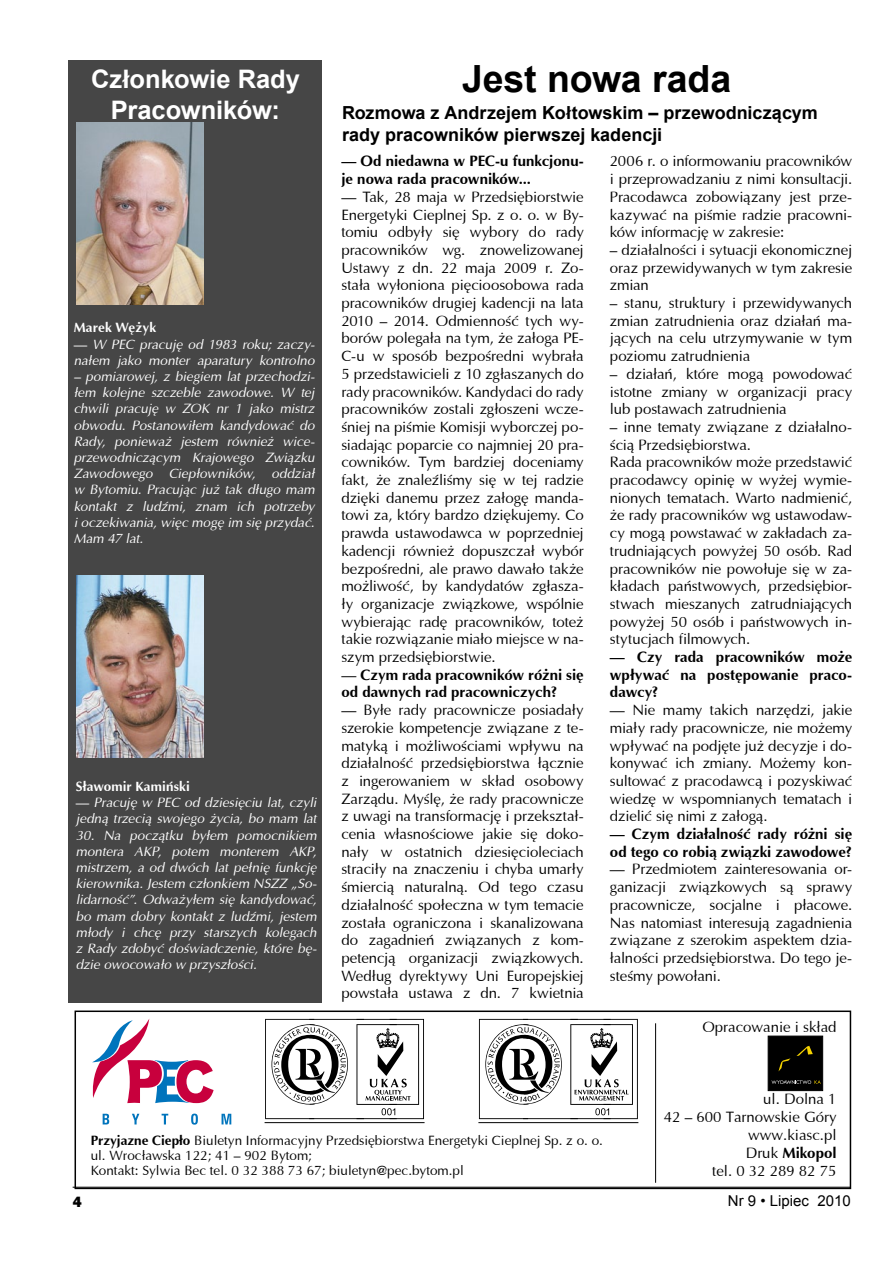
<style>
.page{position:relative;width:893px;height:1263px;background:#fff}
.page>*{position:absolute;margin:0;border:0;box-sizing:border-box;transform-origin:0 0}
.t1{font:108px "Mark 1";color:#000}
.t2{font:700 37.5px "Arial";letter-spacing:-.005em;color:#000}
.t3{font:700 25.5px/30.6px "Arial";letter-spacing:-.005em;color:#fff;text-align:center}
.t4{font:700 18px/21.6px "Arial";color:#000}
.t5{font:15px/17.7px "Ottawa";letter-spacing:-.01em;color:#000;text-align:justify}
.t6{font:700 15px/17.7px "Ottawa";color:#000}
.t7{font:15px "Arial";color:#000}
.t8{font:800 15px "Frankfurt Gothic";color:#000}
.t9{font:italic 13.5px/16.2px "Ottawa";letter-spacing:-.005em;color:#fff}
.t10{font:13.5px/15px "Ottawa";color:#000}
.t11{font:700 13.5px "Ottawa";letter-spacing:.01em;color:#fff}
.s1{font-style:normal}
.s2{font-weight:400}
.s3{font-family:"ISO14001 Mark"}
.s4{font-weight:700}
</style>
<div class="page">
<hr style="left:73px;top:1187px;width:778px;height:1px;background:#000">
<div style="left:68px;top:60px;width:254px;height:942px;background:#464646"></div>
<div style="left:75px;top:1010px;width:776px;height:179px;border:2px solid #000"></div>
<hr style="left:478px;top:1122px;width:160px;height:1px;background:#000">
<hr style="left:265px;top:1122px;width:160px;height:1px;background:#000">
<hr style="left:655px;top:1023px;width:1px;height:160px;background:#000">
<img style="left:76px;top:576px;width:127px;height:182px">
<img style="left:76px;top:123px;width:127px;height:182px">
<svg style="left:191px;top:1113px;width:7px;height:12px"></svg>
<svg style="left:222px;top:1114px;width:9px;height:10px"></svg>
<svg style="left:162px;top:1114px;width:6px;height:10px"></svg>
<svg style="left:132px;top:1114px;width:7px;height:10px"></svg>
<svg style="left:103px;top:1114px;width:6px;height:10px"></svg>
<svg style="left:92px;top:1019px;width:122px;height:84px"></svg>
<div style="left:768px;top:1036px;width:55px;height:55px;background:#000;border:1px solid #000"></div>
<svg style="left:778px;top:1046px;width:35px;height:25px"></svg>
<svg style="left:771px;top:1080px;width:50px;height:4px"></svg>
<h3 class="t3" style="left:91px;top:65px;width:210px">Członkowie Rady<br>Pracowników:</h3>
<p class="t11" style="left:74px;top:319px;width:84px">Marek Wężyk</p>
<p class="t9" style="left:74px;top:336px;width:242px"><span class="s1">—</span> W PEC pracuję od 1983 roku; zaczy&shy;nałem jako monter aparatury kontrolno</p>
<p class="t9" style="left:74px;top:368px;width:243px;text-align:justify">– pomiarowej, z biegiem lat przechodzi&shy;łem kolejne szczeble zawodowe. W tej chwili pracuję w ZOK nr 1 jako mistrz obwodu. Postanowiłem kandydować do Rady, ponieważ jestem również wice&shy;przewodniczącym Krajowego Związku Zawodowego Ciepłowników, oddział w Bytomiu. Pracując już tak długo mam kontakt z ludźmi, znam ich potrzeby i oczekiwania, więc mogę im się przydać.<br>Mam 47 lat.</p>
<p class="t11" style="left:76px;top:778px;width:116px">Sławomir Kamiński</p>
<p class="t9" style="left:76px;top:794px;width:242px"><span class="s1">—</span> Pracuję w PEC od dziesięciu lat, czyli jedną trzecią swojego życia, bo mam lat</p>
<p class="t9" style="left:76px;top:827px;width:243px;text-align:justify">30. Na początku byłem pomocnikiem montera AKP, potem monterem AKP, mistrzem, a od dwóch lat pełnię funkcję kierownika. Jestem członkiem NSZZ „So&shy;lidarność”. Odważyłem się kandydować, bo mam dobry kontakt z ludźmi, jestem młody i chcę przy starszych kolegach z Rady zdobyć doświadczenie, które bę&shy;dzie owocowało w przyszłości.</p>
<h2 class="t2" style="left:462px;top:53px;width:270px">Jest nowa rada</h2>
<p class="t4" style="left:342px;top:102px;width:477px">Rozmowa z Andrzejem Kołtowskim – przewodniczącym rady pracowników pierwszej kadencji</p>
<p class="t6" style="left:341px;top:152px;width:244px">— Od niedawna w PEC-u funkcjonu&shy;je nowa rada pracowników...</p>
<p class="t5" style="left:341px;top:188px;width:244px">— Tak, 28 maja w Przedsiębiorstwie Energetyki Cieplnej Sp. z o. o. w By&shy;tomiu odbyły się wybory do rady pracowników wg. znowelizowanej Ustawy z dn. 22 maja 2009 r. Zo&shy;stała wyłoniona pięcioosobowa rada pracowników drugiej kadencji na lata 2010 – 2014. Odmienność tych wy&shy;borów polegała na tym, że załoga PE-C-u w sposób bezpośredni wybrała 5 przedstawicieli z 10 zgłaszanych do rady pracowników. Kandydaci do rady pracowników zostali zgłoszeni wcze&shy;śniej na piśmie Komisji wyborczej po&shy;siadając poparcie co najmniej 20 pra&shy;cowników. Tym bardziej doceniamy fakt, że znaleźliśmy się w tej radzie dzięki danemu przez załogę manda&shy;towi za, który bardzo dziękujemy. Co prawda ustawodawca w poprzedniej kadencji również dopuszczał wybór bezpośredni, ale prawo dawało także możliwość, by kandydatów zgłasza&shy;ły organizacje związkowe, wspólnie wybierając radę pracowników, toteż takie rozwiązanie miało miejsce w na&shy;szym przedsiębiorstwie.</p>
<p class="t6" style="left:341px;top:666px;width:244px"><span class="s2">—</span> Czym rada pracowników różni się od dawnych rad pracowniczych?</p>
<p class="t5" style="left:341px;top:701px;width:244px">— Byłe rady pracownicze posiadały szerokie kompetencje związane z te&shy;matyką i możliwościami wpływu na działalność przedsiębiorstwa łącznie z ingerowaniem w skład osobowy Zarządu. Myślę, że rady pracownicze z uwagi na transformację i przekształ&shy;cenia własnościowe jakie się doko&shy;nały w ostatnich dziesięcioleciach straciły na znaczeniu i chyba umarły śmiercią naturalną. Od tego czasu działalność społeczna w tym temacie została ograniczona i skanalizowana do zagadnień związanych z kom&shy;petencją organizacji związkowych.<br>Według dyrektywy Uni Europejskiej powstała ustawa z dn. 7 kwietnia</p>
<p class="t5" style="left:610px;top:152px;width:244px">2006 r. o informowaniu pracowników i przeprowadzaniu z nimi konsultacji.<br>Pracodawca zobowiązany jest prze&shy;kazywać na piśmie radzie pracowni&shy;ków informację w zakresie:</p>
<p class="t5" style="left:610px;top:241px;width:244px">– działalności i sytuacji ekonomicznej oraz przewidywanych w tym zakresie zmian</p>
<p class="t5" style="left:610px;top:294px;width:244px">– stanu, struktury i przewidywanych zmian zatrudnienia oraz działań ma&shy;jących na celu utrzymywanie w tym poziomu zatrudnienia</p>
<p class="t5" style="left:610px;top:365px;width:244px">– działań, które mogą powodować istotne zmiany w organizacji pracy lub postawach zatrudnienia</p>
<p class="t5" style="left:610px;top:418px;width:244px;text-align:left">– inne tematy związane z działalno&shy;ścią Przedsiębiorstwa.<br>Rada pracowników może przedstawić pracodawcy opinię w wyżej wymie&shy;nionych tematach. Warto nadmienić, że rady pracowników wg ustawodaw&shy;cy mogą powstawać w zakładach za&shy;trudniających powyżej 50 osób. Rad pracowników nie powołuje się w za&shy;kładach państwowych, przedsiębior&shy;stwach mieszanych zatrudniających powyżej 50 osób i państwowych in&shy;stytucjach filmowych.</p>
<p class="t6" style="left:610px;top:648px;width:244px;text-align:justify">— Czy rada pracowników może wpływać na postępowanie praco&shy;dawcy?</p>
<p class="t5" style="left:610px;top:701px;width:244px">— Nie mamy takich narzędzi, jakie miały rady pracownicze, nie możemy wpływać na podjęte już decyzje i do&shy;konywać ich zmiany. Możemy kon&shy;sultować z pracodawcą i pozyskiwać wiedzę w wspomnianych tematach i dzielić się nimi z załogą.</p>
<p class="t6" style="left:610px;top:825px;width:244px">— Czym działalność rady różni się od tego co robią związki zawodowe?</p>
<p class="t5" style="left:610px;top:860px;width:244px">— Przedmiotem zainteresowania or&shy;ganizacji związkowych są sprawy pracownicze, socjalne i płacowe.<br>Nas natomiast interesują zagadnienia związane z szerokim aspektem dzia&shy;łalności przedsiębiorstwa. Do tego je&shy;steśmy powołani.</p>
<h1 class="t1" style="left:265px;top:1019px;width:375px">ABCDEF <span class="s3">ABCDEF</span></h1>
<p class="t5" style="left:702px;top:1018px;width:136px">Opracowanie i skład</p>
<p class="t5" style="left:664px;top:1090px;width:174px;text-align:right">ul. Dolna 1<br>42 – 600 Tarnowskie Góry www.kiasc.pl<br>Druk <span class="s4">Mikopol<br></span>tel. 0 32 289 82 75</p>
<p class="t10" style="left:91px;top:1133px;width:514px"><span class="s4">Przyjazne Ciepło</span> Biuletyn Informacyjny Przedsiębiorstwa Energetyki Cieplnej Sp. z o. o. ul. Wrocławska 122; 41 – 902 Bytom;<br>Kontakt: Sylwia Bec tel. 0 32 388 73 67; biuletyn@pec.bytom.pl</p>
<p class="t8" style="left:73px;top:1193px;width:10px">4</p>
<p class="t7" style="left:728px;top:1191px;width:124px">Nr 9 • Lipiec 2010</p>
</div>
